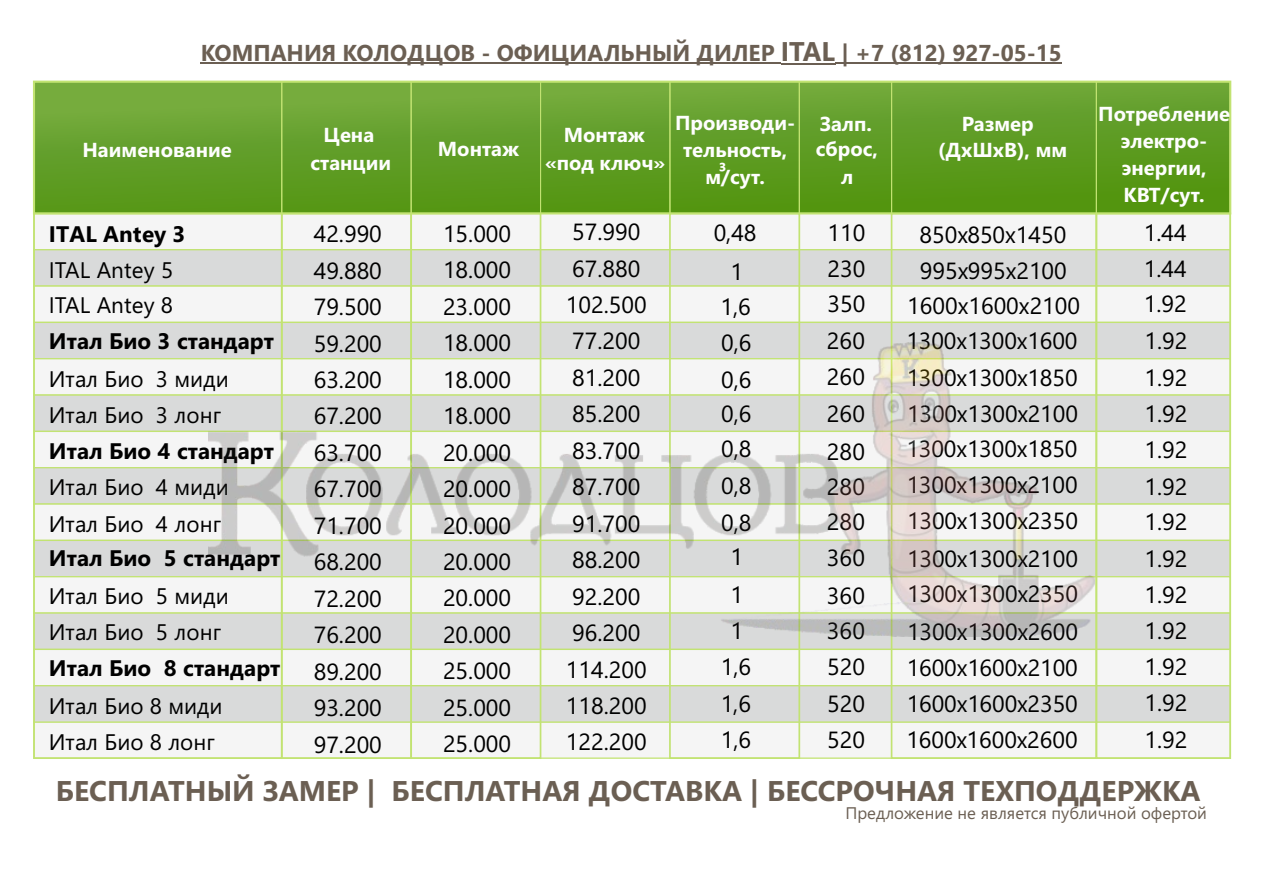
<style>
.page{position:relative;width:1263px;height:893px;background:#fff}
.page>*{position:absolute;margin:0;border:0;box-sizing:border-box;transform-origin:0 0}
.t1{font:700 28.5px "Segoe UI";color:#6b5f53}
.t2{font:23.4px/36.5px "Segoe UI";color:#000}
.t3{font:700 22.95px "Segoe UI";color:#6b5f53}
.t4{font:22.5px/36px "Segoe UI";color:#000}
.t5{font:700 22.5px "Segoe UI";color:#000}
.t6{font:700 20.25px/27px "Segoe UI";color:#fefefe;text-align:center}
.t7{font:16.8px "Segoe UI";color:#6b5f53}
.s1{font-size:27px}
</style>
<div class="page">
<div style="left:541px;top:723px;width:350px;height:36px;background:#f5f5f5"></div>
<div style="left:541px;top:214px;width:350px;height:34px;background:#f5f5f5"></div>
<svg style="left:36px;top:248px;width:1192px;height:37px;background:#d8dbd6"></svg>
<div style="left:36px;top:285px;width:1192px;height:36px;background:#f5f5f5"></div>
<svg style="left:36px;top:321px;width:1192px;height:36px;background:#d8dbd4"></svg>
<svg style="left:36px;top:357px;width:1192px;height:3px"></svg>
<div style="left:36px;top:394px;width:1192px;height:36px;background:#d9dada"></div>
<svg style="left:36px;top:430px;width:1192px;height:3px"></svg>
<div style="left:36px;top:467px;width:1192px;height:36px;background:#d9dada"></div>
<svg style="left:36px;top:503px;width:1192px;height:2px"></svg>
<div style="left:36px;top:539px;width:1192px;height:36px;background:#d9dada"></div>
<svg style="left:36px;top:575px;width:1192px;height:3px"></svg>
<div style="left:36px;top:612px;width:1192px;height:36px;background:#d9dada"></div>
<div style="left:36px;top:648px;width:1192px;height:36px;background:#f5f5f5"></div>
<svg style="left:36px;top:684px;width:1192px;height:39px;background:#d8dbd3"></svg>
<div style="left:33px;top:213px;width:250px;height:546px;border:2px solid #c2e372"></div>
<div style="left:281px;top:213px;width:131px;height:546px;border:2px solid #c2e372"></div>
<div style="left:410px;top:213px;width:131px;height:546px;border:2px solid #c2e372"></div>
<div style="left:669px;top:213px;width:131px;height:546px;border:2px solid #c2e372"></div>
<div style="left:891px;top:213px;width:206px;height:546px;border:2px solid #c2e372"></div>
<div style="left:1095px;top:213px;width:136px;height:546px;border:2px solid #c2e372"></div>
<div style="left:34px;top:82px;width:1196px;height:131px;background:linear-gradient(to bottom,#73aa3e,#519310)"></div>
<div style="left:281px;top:81px;width:131px;height:133px;border:1px solid #c2e372"></div>
<div style="left:411px;top:81px;width:130px;height:133px;border:1px solid #c2e372"></div>
<div style="left:540px;top:81px;width:130px;height:133px;border:1px solid #c2e372"></div>
<div style="left:669px;top:81px;width:131px;height:133px;border:1px solid #c2e372"></div>
<div style="left:799px;top:81px;width:93px;height:133px;border:1px solid #c2e372"></div>
<div style="left:33px;top:81px;width:1198px;height:133px;border:2px solid #c2e372"></div>
<hr style="left:201px;top:63px;width:274px;height:1px;background:#6b5f53">
<svg style="left:475px;top:63px;width:22px;height:1px"></svg>
<hr style="left:497px;top:63px;width:284px;height:1px;background:#6b5f53">
<hr style="left:781px;top:63px;width:54px;height:1px;background:#6b5f53">
<svg style="left:835px;top:63px;width:14px;height:1px"></svg>
<hr style="left:849px;top:63px;width:213px;height:1px;background:#6b5f53">
<img style="left:208px;top:342px;width:886px;height:294px">
<p class="t3" style="left:201px;top:44px;width:863px">КОМПАНИЯ КОЛОДЦОВ - ОФИЦИАЛЬНЫЙ ДИЛЕР <span class="s1">ITAL</span> | +7 (812) 927-05-15</p>
<p class="t6" style="left:1098px;top:102px;width:133px">Потребление электро&shy;энергии,<br>КВТ/сут.</p>
<p class="t6" style="left:675px;top:112px;width:122px">Производи&shy;тельность, м/сут.</p>
<p class="t6" style="left:962px;top:112px;width:73px">Размер</p>
<p class="t2" style="left:714px;top:215px;width:44px;line-height:39.3px;text-align:center">0,48<br>1</p>
<p class="t6" style="left:820px;top:112px;width:54px">Залп.</p>
<p class="t6" style="left:564px;top:123px;width:83px">Монтаж</p>
<p class="t6" style="left:310px;top:123px;width:82px;line-height:27.6px">Цена станции</p>
<p class="t6" style="left:816px;top:137px;width:64px">сброс,</p>
<p class="t6" style="left:438px;top:137px;width:83px">Монтаж</p>
<p class="t6" style="left:938px;top:138px;width:131px">(ДхШхВ), мм</p>
<p class="t6" style="left:82px;top:139px;width:151px">Наименование</p>
<p class="t6" style="left:545px;top:151px;width:122px">«под ключ»</p>
<p class="t6" style="left:718px;top:161px;width:10px">³</p>
<p class="t6" style="left:841px;top:166px;width:14px">л</p>
<p class="t2" style="left:443px;top:218px;width:70px;text-align:justify">15.000<br>18.000<br>23.000<br>18.000<br>18.000<br>18.000<br>20.000<br>20.000<br>20.000<br>20.000<br>20.000<br>20.000<br>25.000<br>25.000<br>25.000</p>
<p class="t2" style="left:566px;top:216px;width:82px">57.990<br>67.880<br>102.500<br>77.200<br>81.200<br>85.200<br>83.700<br>87.700<br>91.700<br>88.200<br>92.200<br>96.200<br>114.200<br>118.200<br>122.200</p>
<p class="t2" style="left:827px;top:216px;width:40px">110<br>230</p>
<p class="t2" style="left:1144px;top:216px;width:44px">1.44<br>1.44</p>
<p class="t2" style="left:314px;top:218px;width:70px;text-align:justify">42.990<br>49.880<br>79.500<br>59.200<br>63.200<br>67.200<br>63.700<br>67.700<br>71.700<br>68.200<br>72.200<br>76.200<br>89.200<br>93.200<br>97.200</p>
<p class="t5" style="left:49px;top:226px;width:138px">ITAL Antey 3</p>
<p class="t4" style="left:49px;top:254px;width:126px">ITAL Antey 5</p>
<p class="t2" style="left:919px;top:219px;width:149px;line-height:35.8px">850х850х1450<br>995х995х2100</p>
<p class="t4" style="left:49px;top:289px;width:126px">ITAL Antey 8</p>
<p class="t2" style="left:720px;top:290px;width:32px">1,6</p>
<p class="t2" style="left:827px;top:287px;width:40px">350</p>
<p class="t2" style="left:907px;top:289px;width:174px">1600х1600х2100</p>
<p class="t2" style="left:1144px;top:288px;width:44px">1.92</p>
<p class="t2" style="left:827px;top:324px;width:40px">260</p>
<p class="t2" style="left:1144px;top:325px;width:44px;text-align:justify">1.92<br>1.92<br>1.92<br>1.92<br>1.92<br>1.92<br>1.92<br>1.92<br>1.92<br>1.92<br>1.92<br>1.92</p>
<p class="t2" style="left:906px;top:325px;width:173px;text-align:justify">1300х1300х1600<br>1300х1300х1850<br>1300х1300х2100</p>
<p class="t5" style="left:49px;top:332px;width:227px">Итал Био 3 стандарт</p>
<p class="t4" style="left:49px;top:363px;width:181px">Итал Био 3 миди<br>Итал Био 3 лонг</p>
<p class="t5" style="left:49px;top:442px;width:227px">Итал Био 4 стандарт</p>
<p class="t4" style="left:49px;top:470px;width:181px;line-height:37.5px">Итал Био 4 миди<br>Итал Био 4 лонг</p>
<p class="t5" style="left:49px;top:550px;width:233px">Итал Био 5 стандарт</p>
<p class="t4" style="left:49px;top:581px;width:181px;line-height:35.4px">Итал Био 5 миди<br>Итал Био 5 лонг</p>
<p class="t5" style="left:49px;top:660px;width:233px">Итал Био 8 стандарт</p>
<p class="t4" style="left:49px;top:689px;width:175px;line-height:36.8px">Итал Био 8 миди<br>Итал Био 8 лонг</p>
<p class="t2" style="left:721px;top:326px;width:32px;line-height:37px">0,6<br>0,6</p>
<p class="t2" style="left:721px;top:398px;width:32px;line-height:34.8px">0,6<br>0,8</p>
<p class="t2" style="left:721px;top:469px;width:32px;line-height:37.2px">0,8<br>0,8</p>
<p class="t2" style="left:721px;top:541px;width:32px;text-align:center">1<br>1<br>1<br>1,6<br>1,6<br>1,6</p>
<p class="t2" style="left:827px;top:361px;width:40px;line-height:36.9px">260<br>260</p>
<p class="t2" style="left:906px;top:433px;width:173px;text-align:justify">1300х1300х1850<br>1300х1300х2100<br>1300х1300х2350</p>
<p class="t2" style="left:907px;top:543px;width:172px;line-height:35.2px">1300х1300х2100<br>1300х1300х2350</p>
<p class="t2" style="left:907px;top:616px;width:172px">1300х1300х2600</p>
<p class="t2" style="left:827px;top:435px;width:40px">280</p>
<p class="t2" style="left:827px;top:471px;width:40px;line-height:35.1px">280<br>280</p>
<p class="t2" style="left:827px;top:542px;width:40px">360</p>
<p class="t2" style="left:827px;top:581px;width:40px;line-height:34.5px">360<br>360</p>
<p class="t2" style="left:827px;top:651px;width:40px">520</p>
<p class="t2" style="left:907px;top:652px;width:173px;line-height:35.7px;text-align:justify">1600х1600х2100<br>1600х1600х2350<br>1600х1600х2600</p>
<p class="t2" style="left:827px;top:688px;width:40px;line-height:35.8px">520<br>520</p>
<p class="t1" style="left:56px;top:780px;width:1146px">БЕСПЛАТНЫЙ ЗАМЕР | БЕСПЛАТНАЯ ДОСТАВКА | БЕССРОЧНАЯ ТЕХПОДДЕРЖКА</p>
<p class="t7" style="left:845px;top:807px;width:363px">Предложение не является публичной офертой</p>
</div>
